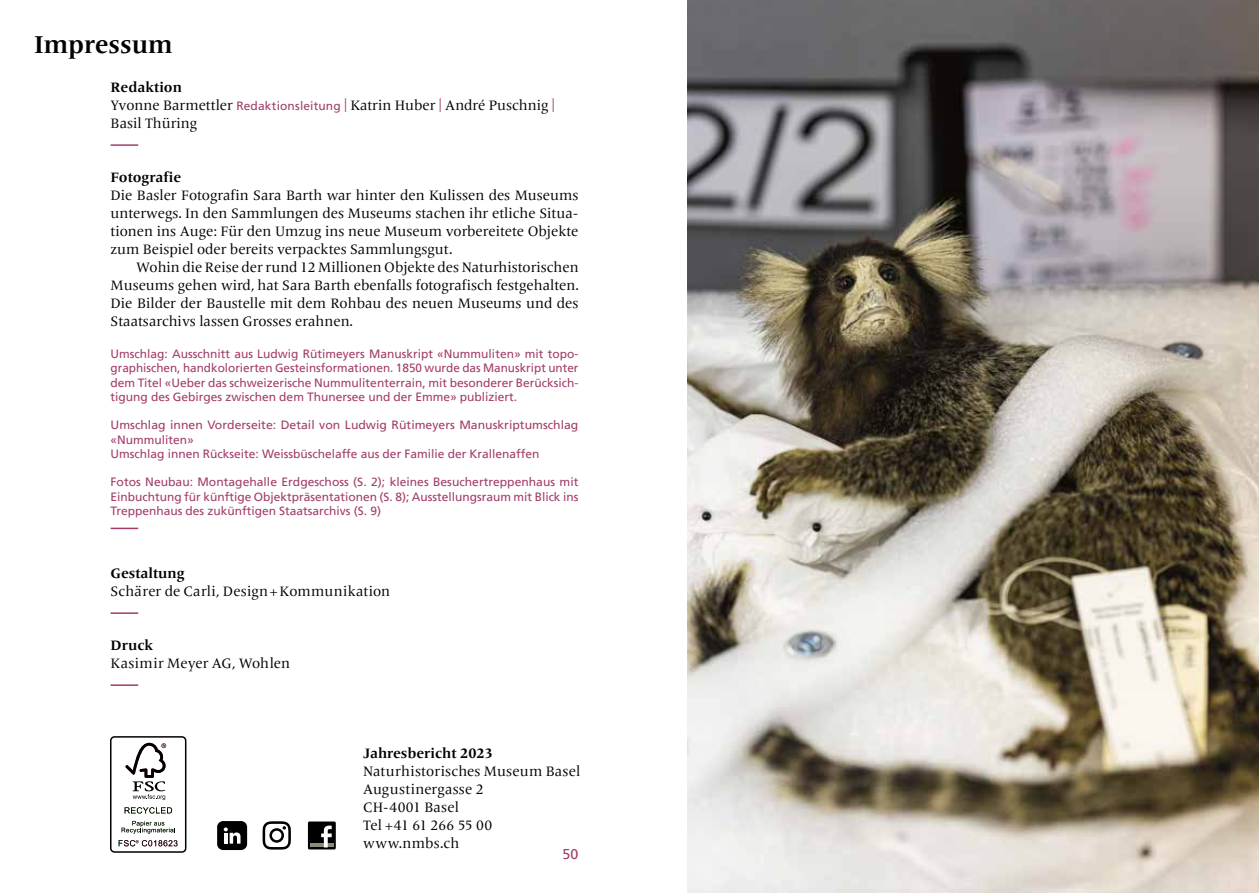
<style>
.page{position:relative;width:1259px;height:893px;background:#fff}
.page>*{position:absolute;margin:0;border:0;box-sizing:border-box;transform-origin:0 0}
.t1{font:700 25.5px "Frutiger Serif LT Pro";color:#000}
.t2{font:14.25px/18px "Frutiger Serif LT Pro";color:#000}
.t3{font:700 14.25px "Frutiger Serif LT Pro";color:#000}
.t4{font:14.25px "Frutiger LT";color:#a23d6a}
.t5{font:12px/14.2px "Frutiger LT";color:#a23d6a;text-align:justify}
.s1{font-weight:700}
.s2{font-family:"Frutiger LT";font-size:12px;color:#a23d6a}
.s3{color:#a23d6a}
</style>
<div class="page">
<hr style="left:111px;top:144px;width:27px;height:2px;background:#a23d6a">
<svg style="left:111px;top:528px;width:27px;height:1px"></svg>
<hr style="left:111px;top:612px;width:27px;height:2px;background:#a23d6a">
<hr style="left:111px;top:684px;width:27px;height:2px;background:#a23d6a">
<div style="left:110px;top:736px;width:76px;height:117px;border:2px solid #000;border-radius:4px"></div>
<svg style="left:125px;top:743px;width:41px;height:57px"></svg>
<svg style="left:125px;top:807px;width:47px;height:6px"></svg>
<svg style="left:122px;top:821px;width:53px;height:13px"></svg>
<svg style="left:119px;top:840px;width:59px;height:6px"></svg>
<svg style="left:263px;top:821px;width:28px;height:29px"></svg>
<div style="left:308px;top:821px;width:28px;height:28px;background:#000;border-radius:2px"></div>
<hr style="left:310px;top:843px;width:24px;height:4px;background:#8d8a7d">
<svg style="left:321px;top:825px;width:11px;height:22px"></svg>
<div style="left:217px;top:821px;width:30px;height:29px;background:#000;border-radius:6px"></div>
<svg style="left:224px;top:827px;width:16px;height:17px"></svg>
<img style="left:688px;top:0;width:571px;height:893px">
<h1 class="t1" style="left:34px;top:30px;width:140px">Impressum</h1>
<p class="t2" style="left:111px;top:78px;width:446px"><span class="s1">Redaktion<br></span>Yvonne Barmettler <span class="s2">Redaktionsleitung</span> <span class="s3">|</span> Katrin Huber <span class="s3">|</span> André Puschnig <span class="s3">|<br></span>Basil Thüring</p>
<p class="t3" style="left:111px;top:169px;width:72px">Fotografie</p>
<p class="t2" style="left:111px;top:186px;width:469px;text-align:justify">Die Basler Fotografin Sara Barth war hinter den Kulissen des Museums unterwegs. In den Sammlungen des Museums stachen ihr etliche Situa&shy;tionen ins Auge: Für den Umzug ins neue Museum vorbereitete Objekte zum Beispiel oder bereits verpacktes Sammlungsgut.</p>
<p class="t2" style="left:111px;top:258px;width:470px;text-align:justify;text-indent:26px">Wohin die Reise der rund 12 Millionen Objekte des Naturhistorischen Museums gehen wird, hat Sara Barth ebenfalls fotografisch festgehalten.<br>Die Bilder der Baustelle mit dem Rohbau des neuen Museums und des Staatsarchivs lassen Grosses erahnen.</p>
<p class="t5" style="left:111px;top:347px;width:469px">Umschlag: Ausschnitt aus Ludwig Rütimeyers Manuskript «Nummuliten» mit topo&shy;graphischen, handkolorierten Gesteinsformationen. 1850 wurde das Manuskript unter dem Titel «Ueber das schweizerische Nummulitenterrain, mit besonderer Berücksich&shy;tigung des Gebirges zwischen dem Thunersee und der Emme» publiziert.</p>
<p class="t5" style="left:111px;top:418px;width:469px;text-align:left">Umschlag innen Vorderseite: Detail von Ludwig Rütimeyers Manuskriptumschlag «Nummuliten»<br>Umschlag innen Rückseite: Weissbüschelaffe aus der Familie der Krallenaffen</p>
<p class="t5" style="left:111px;top:475px;width:469px">Fotos Neubau: Montagehalle Erdgeschoss (S. 2); kleines Besuchertreppenhaus mit Einbuchtung für künftige Objektpräsentationen (S. 8); Ausstellungsraum mit Blick ins Treppenhaus des zukünftigen Staatsarchivs (S. 9)</p>
<p class="t3" style="left:111px;top:565px;width:75px">Gestaltung</p>
<p class="t2" style="left:111px;top:582px;width:281px">Schärer de Carli, Design+Kommunikation</p>
<p class="t3" style="left:111px;top:637px;width:44px">Druck</p>
<p class="t2" style="left:111px;top:654px;width:181px">Kasimir Meyer AG, Wohlen</p>
<p class="t3" style="left:363px;top:745px;width:131px">Jahresbericht 2023</p>
<p class="t2" style="left:363px;top:762px;width:219px">Naturhistorisches Museum Basel<br>Augustinergasse 2<br>CH-4001 Basel<br>Tel +41 61 266 55 00 www.nmbs.ch</p>
<p class="t4" style="left:562px;top:845px;width:17px">50</p>
</div>
